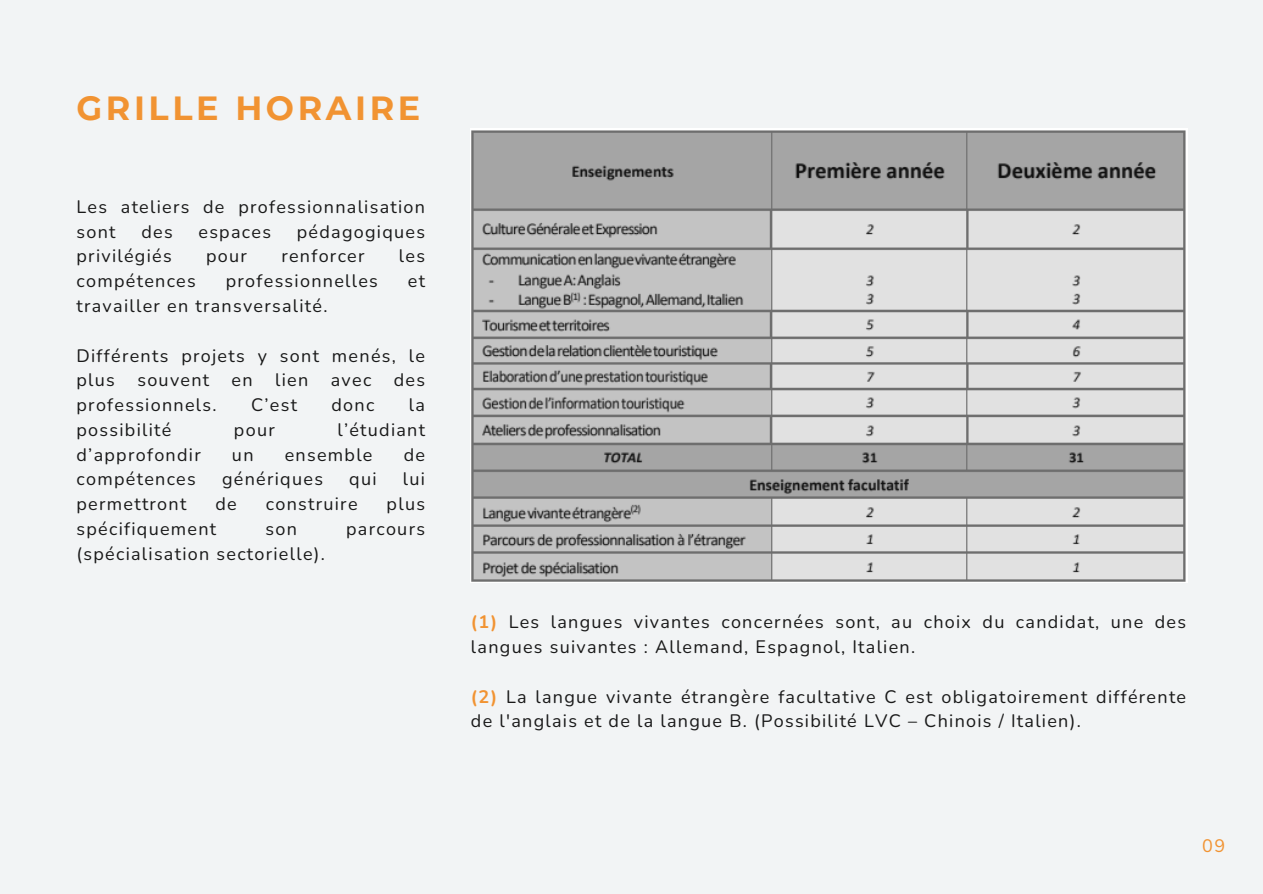
<style>
.page{position:relative;width:1263px;height:894px;background:#fff}
.page>*{position:absolute;margin:0;border:0;box-sizing:border-box;transform-origin:0 0}
.t1{font:700 33.45px "Montserrat";letter-spacing:.11em;color:#f19332}
.t2{font:18px/24.8px "Nunito";letter-spacing:.07em;color:#191919}
.t3{font:18px "Nunito";color:#f19332}
.s1{font-weight:700;color:#f19332}
</style>
<div class="page">
<div style="left:0;top:0;width:1263px;height:893px;background:#f2f4f5"></div>
<img style="left:471px;top:129px;width:717px;height:453px">
<h1 class="t1" style="left:77px;top:87px;width:345px">GRILLE HORAIRE</h1>
<p class="t2" style="left:77px;top:194px;width:350px">Les ateliers de professionnalisation sont</p>
<p class="t2" style="left:141px;top:219px;width:33px">des</p>
<p class="t2" style="left:198px;top:219px;width:74px">espaces</p>
<p class="t2" style="left:297px;top:219px;width:130px">pédagogiques</p>
<p class="t2" style="left:77px;top:244px;width:97px">privilégiés</p>
<p class="t2" style="left:206px;top:244px;width:42px">pour</p>
<p class="t2" style="left:281px;top:244px;width:85px">renforcer</p>
<p class="t2" style="left:399px;top:244px;width:28px">les</p>
<p class="t2" style="left:77px;top:269px;width:121px">compétences</p>
<p class="t2" style="left:226px;top:269px;width:154px">professionnelles</p>
<p class="t2" style="left:408px;top:269px;width:19px">et</p>
<p class="t2" style="left:77px;top:293px;width:252px">travailler en transversalité.</p>
<p class="t2" style="left:77px;top:343px;width:350px;text-align:justify">Différents projets y sont menés, le plus souvent en lien avec des professionnels.</p>
<p class="t2" style="left:251px;top:392px;width:47px">C’est</p>
<p class="t2" style="left:331px;top:392px;width:44px">donc</p>
<p class="t2" style="left:409px;top:392px;width:18px">la</p>
<p class="t2" style="left:77px;top:417px;width:96px">possibilité</p>
<p class="t2" style="left:234px;top:417px;width:42px">pour</p>
<p class="t2" style="left:337px;top:417px;width:89px">l’étudiant</p>
<p class="t2" style="left:77px;top:442px;width:126px">d’approfondir</p>
<p class="t2" style="left:232px;top:442px;width:23px">un</p>
<p class="t2" style="left:285px;top:442px;width:89px">ensemble</p>
<p class="t2" style="left:404px;top:442px;width:23px">de</p>
<p class="t2" style="left:77px;top:467px;width:121px">compétences</p>
<p class="t2" style="left:222px;top:467px;width:102px">génériques</p>
<p class="t2" style="left:349px;top:467px;width:29px">qui</p>
<p class="t2" style="left:403px;top:467px;width:24px">lui</p>
<p class="t2" style="left:77px;top:491px;width:111px">permettront</p>
<p class="t2" style="left:215px;top:491px;width:23px">de</p>
<p class="t2" style="left:266px;top:491px;width:93px">construire</p>
<p class="t2" style="left:387px;top:491px;width:40px">plus</p>
<p class="t2" style="left:77px;top:516px;width:141px">spécifiquement</p>
<p class="t2" style="left:265px;top:516px;width:33px">son</p>
<p class="t2" style="left:346px;top:516px;width:80px">parcours</p>
<p class="t2" style="left:77px;top:541px;width:250px">(spécialisation sectorielle).</p>
<p class="t2" style="left:471px;top:609px;width:717px"><span class="s1">(1)</span> Les langues vivantes concernées sont, au choix du candidat, une des langues suivantes : Allemand, Espagnol, Italien.</p>
<p class="t2" style="left:471px;top:684px;width:717px"><span class="s1">(2)</span> La langue vivante étrangère facultative C est obligatoirement différente de l'anglais et de la langue B. (Possibilité LVC – Chinois / Italien).</p>
<p class="t3" style="left:1202px;top:833px;width:24px">09</p>
</div>
